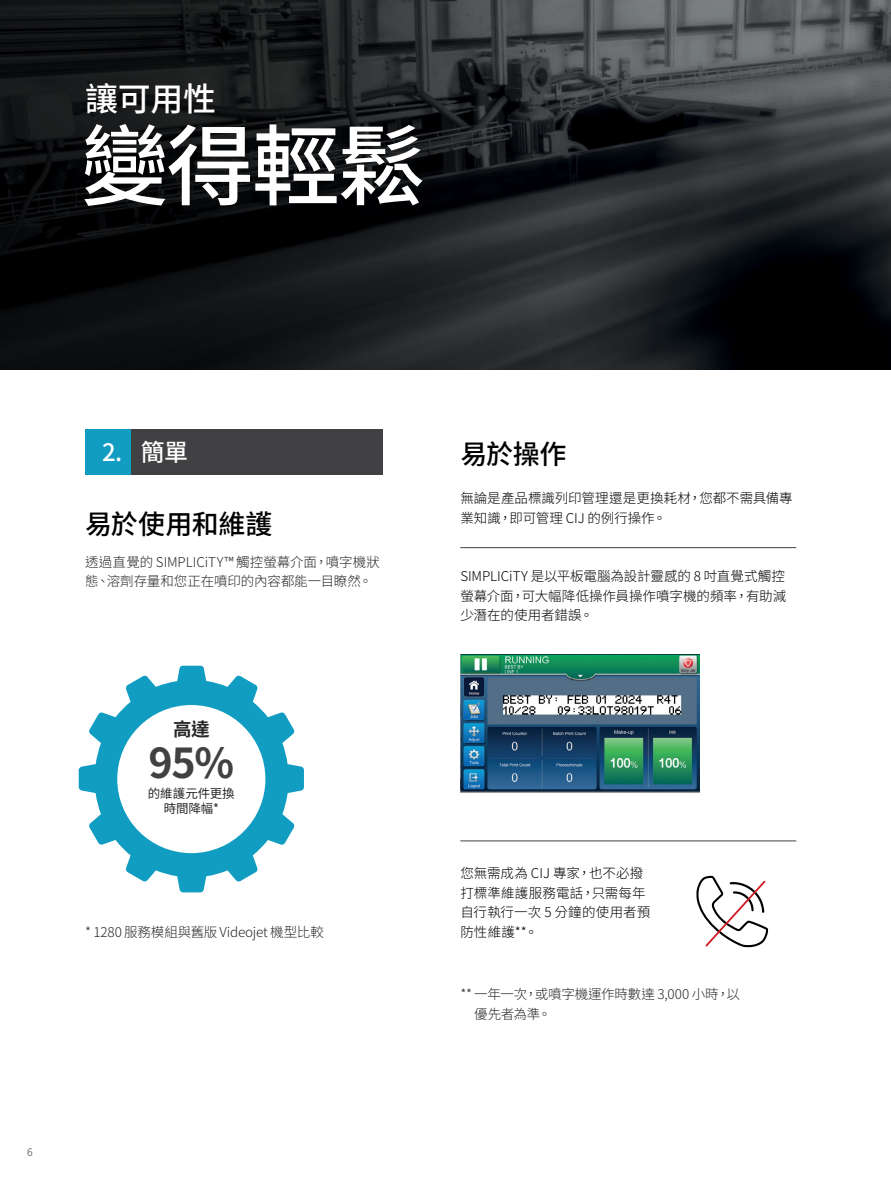
<style>
.page{position:relative;width:891px;height:1188px;background:#fff}
.page>*{position:absolute;margin:0;border:0;box-sizing:border-box;transform-origin:0 0}
.t1{font:500 88.2px "Noto Sans CJ Ktc";color:#fff}
.t2{font:700 41.25px "Noto Sans CJ Ktc";color:#414042}
.t3{font:500 33px "Noto Sans CJ Ktc";color:#fff}
.t4{font:500 27px "Noto Sans CJ Ktc";letter-spacing:-.01em;color:#000}
.t5{font:500 24px "Noto Sans CJ Ktc";color:#fff}
.t6{font:700 18.45px "Noto Sans CJ Ktc";color:#292829}
.t7{font:300 13.5px/19.5px "Noto Sans CJ Ktc";color:#000}
.t8{font:300 13.5px/19.5px "Noto Sans CJ Ktc";letter-spacing:-.01em;color:#292829}
.t9{font:12.45px/15.3px "Noto Sans CJ Ktc";letter-spacing:-.005em;color:#292829;text-align:center}
.t10{font:300 10.5px "Noto Sans CJ Ktc";color:#414042}
.s1{color:#fff}
</style>
<div class="page">
<img style="left:571px;top:0;width:320px;height:370px">
<svg style="left:0;top:0;width:571px;height:370px;background:#16181a"></svg>
<div style="left:85px;top:429px;width:46px;height:45px;background:#109dc1"></div>
<div style="left:131px;top:429px;width:251px;height:45px;background:#414042"></div>
<img style="left:460px;top:655px;width:239px;height:138px">
<hr style="left:460px;top:840px;width:336px;height:1px;background:#414042">
<svg style="left:696px;top:876px;width:72px;height:72px"></svg>
<svg style="left:79px;top:666px;width:225px;height:226px"></svg>
<hr style="left:460px;top:547px;width:336px;height:1px;background:#414042">
<h3 class="t3" style="left:85px;top:81px;width:133px">讓可用性</h3>
<h1 class="t1" style="left:81px;top:116px;width:346px">變得輕鬆</h1>
<p class="t10" style="left:27px;top:1147px;width:7px">6</p>
<h3 class="t5" style="left:102px;top:438px;width:88px">2. 簡單</h3>
<h3 class="t4" style="left:85px;top:509px;width:189px">易於使用和維護</h3>
<p class="t8" style="left:85px;top:552px;width:296px">透過直覺的 SIMPLICiTY™ 觸控螢幕介面，噴字機狀態、溶劑存量和您正在噴印的內容都能一目瞭然。</p>
<h3 class="t6" style="left:173px;top:719px;width:38px">高達</h3>
<h2 class="t2" style="left:148px;top:740px;width:87px">95%</h2>
<p class="t9" style="left:148px;top:786px;width:88px">的維護元件更換時間降幅*</p>
<h3 class="t4" style="left:460px;top:439px;width:108px">易於操作</h3>
<p class="t7" style="left:460px;top:489px;width:334px">無論是產品標識列印管理還是更換耗材，您都不需具備專業知識，即可管理 CIJ 的例行操作。</p>
<p class="t7" style="left:460px;top:567px;width:327px;text-align:justify">SIMPLICiTY 是以平板電腦為設計靈感的 8 吋直覺式觸控螢幕介面，可大幅降低操作員操作噴字機的頻率，有助減少潛在的使用者錯誤。</p>
<p class="t7" style="left:460px;top:864px;width:192px">您無需成為 CIJ 專家，也不必撥打標準維護服務電話，只需每年自行執行一次 5 分鐘的使用者預</p>
<p class="t8" style="left:85px;top:923px;width:240px">* 1280 服務模組與舊版 Videojet 機型比較</p>
<p class="t7" style="left:460px;top:922px;width:83px">防性維護**。<span class="s1">,,</span></p>
<p class="t8" style="left:474px;top:985px;width:267px;text-indent:-14px">** 一年一次，或噴字機運作時數達 3,000 小時，以優先者為準。</p>
</div>
